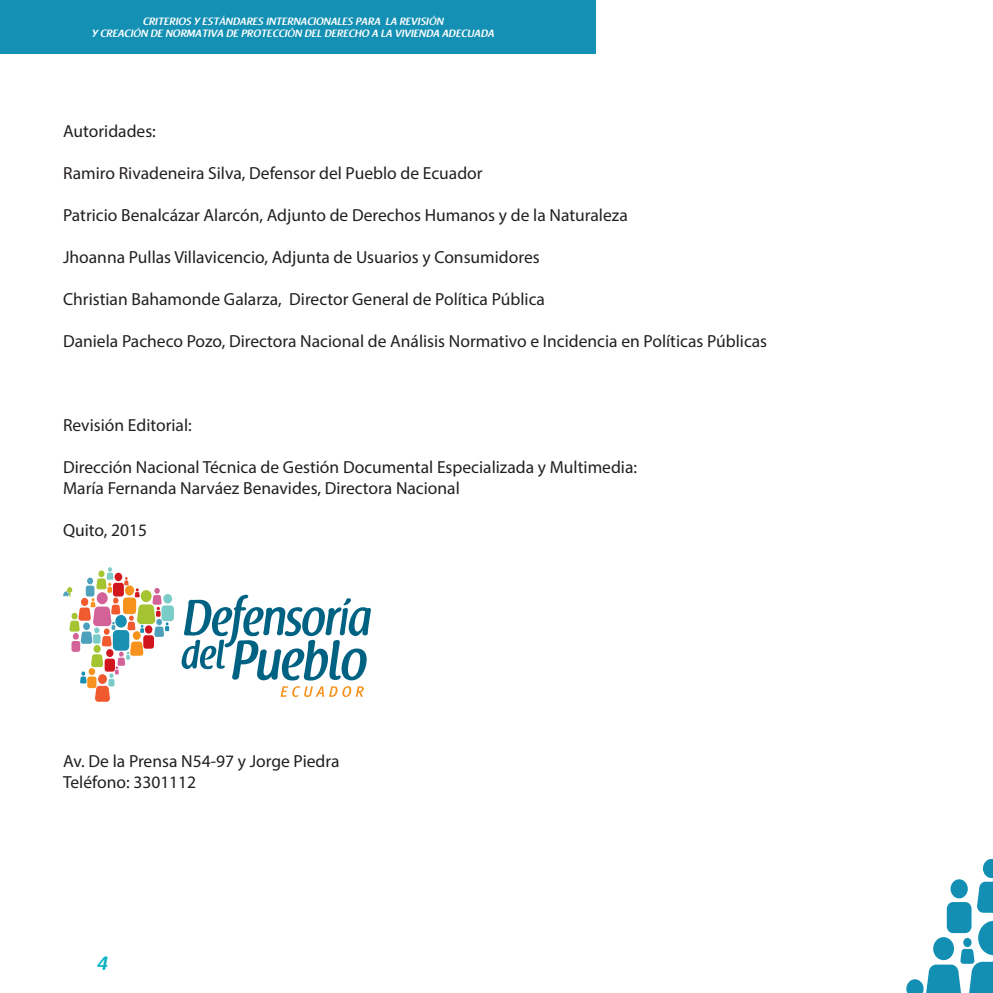
<style>
.page{position:relative;width:993px;height:993px;background:#fff}
.page>*{position:absolute;margin:0;border:0;box-sizing:border-box;transform-origin:0 0}
.t1{font:600 19.25px "Raspoutine";color:#0cb4c4}
.t2{font:17.5px "Myriad Pro";color:#231f20}
.t3{font:600 10.5px/12.6px "Raspoutine";letter-spacing:.01em;color:#fff;text-align:center}
</style>
<div class="page">
<div style="left:0;top:0;width:595px;height:54px;background:#1390b3"></div>
<div style="left:946px;top:901px;width:25px;height:31px;background:#128fb3;border-radius:6px"></div>
<div style="left:950px;top:879px;width:17px;height:19px;background:#128fb3;border-radius:50%"></div>
<svg style="left:977px;top:859px;width:16px;height:53px"></svg>
<svg style="left:906px;top:920px;width:87px;height:72px"></svg>
<div style="left:80px;top:676px;width:7px;height:7px;background:#1990b2;border-radius:2px"></div>
<div style="left:87px;top:676px;width:9px;height:12px;background:#f7931d;border-radius:2px"></div>
<svg style="left:95px;top:685px;width:15px;height:16px"></svg>
<div style="left:98px;top:674px;width:9px;height:9px;background:#f1592f;border-radius:50%"></div>
<div style="left:108px;top:678px;width:6px;height:8px;background:#7accc8;border-radius:2px"></div>
<div style="left:161px;top:605px;width:13px;height:16px;background:#7accc8;border-radius:3px"></div>
<svg style="left:163px;top:593px;width:9px;height:10px"></svg>
<svg style="left:63px;top:567px;width:106px;height:110px"></svg>
<svg style="left:181px;top:594px;width:190px;height:86px"></svg>
<svg style="left:280px;top:686px;width:83px;height:10px"></svg>
<p class="t3" style="left:92px;top:15px;width:403px">CRITERIOS Y ESTÁNDARES INTERNACIONALES PARA LA REVISIÓN<br>Y CREACIÓN DE NORMATIVA DE PROTECCIÓN DEL DERECHO A LA VIVIENDA ADECUADA</p>
<p class="t2" style="left:63px;top:120px;width:94px">Autoridades:</p>
<p class="t2" style="left:63px;top:162px;width:421px">Ramiro Rivadeneira Silva, Defensor del Pueblo de Ecuador</p>
<p class="t2" style="left:63px;top:204px;width:566px">Patricio Benalcázar Alarcón, Adjunto de Derechos Humanos y de la Naturaleza</p>
<p class="t2" style="left:63px;top:246px;width:478px">Jhoanna Pullas Villavicencio, Adjunta de Usuarios y Consumidores</p>
<p class="t2" style="left:63px;top:288px;width:483px">Christian Bahamonde Galarza, Director General de Política Pública</p>
<p class="t2" style="left:63px;top:330px;width:705px">Daniela Pacheco Pozo, Directora Nacional de Análisis Normativo e Incidencia en Políticas Públicas</p>
<p class="t2" style="left:63px;top:414px;width:130px">Revisión Editorial:</p>
<p class="t2" style="left:63px;top:456px;width:575px">Dirección Nacional Técnica de Gestión Documental Especializada y Multimedia:</p>
<p class="t2" style="left:63px;top:477px;width:398px">María Fernanda Narváez Benavides, Directora Nacional</p>
<p class="t2" style="left:63px;top:519px;width:85px">Quito, 2015</p>
<p class="t2" style="left:63px;top:750px;width:278px">Av. De la Prensa N54-97 y Jorge Piedra</p>
<p class="t2" style="left:63px;top:771px;width:135px">Teléfono: 3301112</p>
<p class="t1" style="left:97px;top:952px;width:12px">4</p>
</div>
